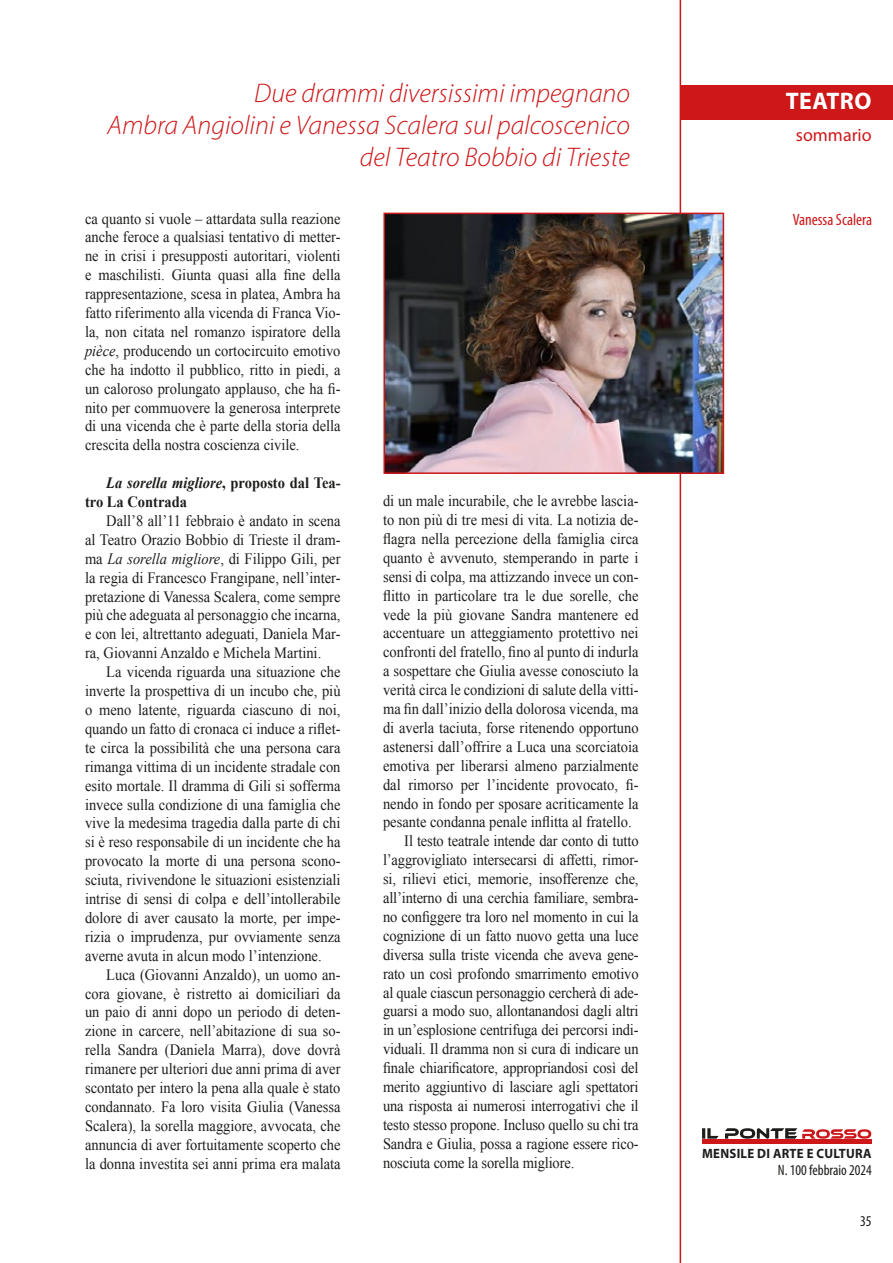
<style>
.page{position:relative;width:893px;height:1263px;background:#fff}
.page>*{position:absolute;margin:0;border:0;box-sizing:border-box;transform-origin:0 0}
.t1{font:italic 300 27px/32.4px "Myriad Pro";color:#cd1719;text-align:right}
.t2{font:700 24px "Myriad Pro";letter-spacing:.02em;color:#fff}
.t3{font:18px "Myriad Pro";color:#cd1719}
.t4{font:condensed 16.5px "Myriad Pro";color:#cd1719}
.t5{font:15.75px/18.9px "Times New Roman";color:#1d1d1b;text-align:justify;scale:.92 1}
.t6{font:700 15.75px/18.9px "Times New Roman";color:#1d1d1b;scale:.92 1}
.t7{font:condensed 15px "Myriad Pro";color:#1d1d1b}
.t8{font:700 13.5px "Myriad Pro";letter-spacing:.02em;color:#1d1d1b;scale:.95 1}
.s1{font-style:italic}
</style>
<div class="page">
<div style="left:680px;top:85px;width:213px;height:34px;background:#cd1719"></div>
<hr style="left:680px;top:0;width:1px;height:1263px;background:#cd1719">
<hr style="left:702px;top:1139px;width:170px;height:4px;background:#cd1719">
<svg style="left:725px;top:1128px;width:146px;height:11px"></svg>
<svg style="left:702px;top:1128px;width:17px;height:11px"></svg>
<img style="left:386px;top:216px;width:335px;height:255px">
<div style="left:383px;top:213px;width:341px;height:261px;border:2px solid #cd1719"></div>
<h1 class="t1" style="left:254px;top:77px;width:377px">Due drammi diversissimi impegnano</h1>
<h2 class="t2" style="left:786px;top:86px;width:87px">TEATRO</h2>
<h1 class="t1" style="left:107px;top:110px;width:524px">Ambra Angiolini e Vanessa Scalera sul palcoscenico del Teatro Bobbio di Trieste</h1>
<p class="t3" style="left:796px;top:124px;width:77px">sommario</p>
<p class="t5" style="left:85px;top:209px;width:279px">ca quanto si vuole – attardata sulla reazione anche feroce a qualsiasi tentativo di metter&shy;ne in crisi i presupposti autoritari, violenti e maschilisti. Giunta quasi alla fine della rappresentazione, scesa in platea, Ambra ha fatto riferimento alla vicenda di Franca Vio&shy;la, non citata nel romanzo ispiratore della <span class="s1">pièce</span>, producendo un cortocircuito emotivo che ha indotto il pubblico, ritto in piedi, a un caloroso prolungato applauso, che ha fi&shy;nito per commuovere la generosa interprete di una vicenda che è parte della storia della crescita della nostra coscienza civile.</p>
<p class="t6" style="left:85px;top:473px;width:279px;text-indent:21px"><span class="s1">La sorella migliore</span>, proposto dal Tea&shy;tro La Contrada</p>
<p class="t5" style="left:85px;top:511px;width:279px;text-indent:21px">Dall’8 all’11 febbraio è andato in scena al Teatro Orazio Bobbio di Trieste il dram&shy;ma <span class="s1">La sorella migliore</span>, di Filippo Gili, per la regia di Francesco Frangipane, nell’inter&shy;pretazione di Vanessa Scalera, come sempre più che adeguata al personaggio che incarna, e con lei, altrettanto adeguati, Daniela Mar&shy;ra, Giovanni Anzaldo e Michela Martini.</p>
<p class="t5" style="left:85px;top:662px;width:279px;text-indent:21px">La vicenda riguarda una situazione che inverte la prospettiva di un incubo che, più o meno latente, riguarda ciascuno di noi, quando un fatto di cronaca ci induce a riflet&shy;te circa la possibilità che una persona cara rimanga vittima di un incidente stradale con esito mortale. Il dramma di Gili si sofferma invece sulla condizione di una famiglia che vive la medesima tragedia dalla parte di chi si è reso responsabile di un incidente che ha provocato la morte di una persona scono&shy;sciuta, rivivendone le situazioni esistenziali intrise di sensi di colpa e dell’intollerabile dolore di aver causato la morte, per impe&shy;rizia o imprudenza, pur ovviamente senza averne avuta in alcun modo l’intenzione.</p>
<p class="t5" style="left:85px;top:965px;width:279px;text-indent:21px">Luca (Giovanni Anzaldo), un uomo an&shy;cora giovane, è ristretto ai domiciliari da un paio di anni dopo un periodo di deten&shy;zione in carcere, nell’abitazione di sua so&shy;rella Sandra (Daniela Marra), dove dovrà rimanere per ulteriori due anni prima di aver scontato per intero la pena alla quale è stato condannato. Fa loro visita Giulia (Vanessa Scalera), la sorella maggiore, avvocata, che annuncia di aver fortuitamente scoperto che la donna investita sei anni prima era malata</p>
<p class="t5" style="left:383px;top:491px;width:279px">di un male incurabile, che le avrebbe lascia-</p>
<p class="t5" style="left:383px;top:510px;width:279px">to non più di tre mesi di vita. La notizia de-</p>
<p class="t5" style="left:383px;top:529px;width:279px">flagra nella percezione della famiglia circa</p>
<p class="t5" style="left:383px;top:548px;width:279px">quanto è avvenuto, stemperando in parte i</p>
<p class="t5" style="left:383px;top:567px;width:279px">sensi di colpa, ma attizzando invece un con-</p>
<p class="t5" style="left:383px;top:586px;width:279px">flitto in particolare tra le due sorelle, che</p>
<p class="t5" style="left:383px;top:604px;width:279px">vede la più giovane Sandra mantenere ed</p>
<p class="t5" style="left:383px;top:623px;width:279px">accentuare un atteggiamento protettivo nei</p>
<p class="t5" style="left:383px;top:642px;width:279px">confronti del fratello, fino al punto di indurla</p>
<p class="t5" style="left:383px;top:661px;width:279px">a sospettare che Giulia avesse conosciuto la</p>
<p class="t5" style="left:383px;top:680px;width:279px">verità circa le condizioni di salute della vitti-</p>
<p class="t5" style="left:383px;top:699px;width:279px">ma fin dall’inizio della dolorosa vicenda, ma</p>
<p class="t5" style="left:383px;top:718px;width:279px">di averla taciuta, forse ritenendo opportuno</p>
<p class="t5" style="left:383px;top:737px;width:279px">astenersi dall’offrire a Luca una scorciatoia</p>
<p class="t5" style="left:383px;top:756px;width:279px">emotiva per liberarsi almeno parzialmente</p>
<p class="t5" style="left:383px;top:775px;width:279px">dal rimorso per l’incidente provocato, fi-</p>
<p class="t5" style="left:383px;top:793px;width:279px">nendo in fondo per sposare acriticamente la</p>
<p class="t5" style="left:383px;top:812px;width:272px">pesante condanna penale inflitta al fratello.</p>
<p class="t5" style="left:404px;top:831px;width:256px">Il testo teatrale intende dar conto di tutto</p>
<p class="t5" style="left:383px;top:850px;width:279px">l’aggrovigliato intersecarsi di affetti, rimor-</p>
<p class="t5" style="left:383px;top:869px;width:279px">si, rilievi etici, memorie, insofferenze che,</p>
<p class="t5" style="left:383px;top:888px;width:279px">all’interno di una cerchia familiare, sembra-</p>
<p class="t5" style="left:383px;top:907px;width:279px">no configgere tra loro nel momento in cui la</p>
<p class="t5" style="left:383px;top:926px;width:279px">cognizione di un fatto nuovo getta una luce</p>
<p class="t5" style="left:383px;top:945px;width:279px">diversa sulla triste vicenda che aveva gene-</p>
<p class="t5" style="left:383px;top:964px;width:279px">rato un così profondo smarrimento emotivo</p>
<p class="t5" style="left:383px;top:982px;width:279px">al quale ciascun personaggio cercherà di ade-</p>
<p class="t5" style="left:383px;top:1001px;width:279px">guarsi a modo suo, allontanandosi dagli altri</p>
<p class="t5" style="left:383px;top:1020px;width:279px">in un’esplosione centrifuga dei percorsi indi-</p>
<p class="t5" style="left:383px;top:1039px;width:279px">viduali. Il dramma non si cura di indicare un</p>
<p class="t5" style="left:383px;top:1058px;width:279px">finale chiarificatore, appropriandosi così del</p>
<p class="t5" style="left:383px;top:1077px;width:279px">merito aggiuntivo di lasciare agli spettatori</p>
<p class="t5" style="left:383px;top:1096px;width:279px">una risposta ai numerosi interrogativi che il</p>
<p class="t5" style="left:383px;top:1115px;width:279px">testo stesso propone. Incluso quello su chi tra</p>
<p class="t5" style="left:383px;top:1134px;width:279px">Sandra e Giulia, possa a ragione essere rico-</p>
<p class="t5" style="left:383px;top:1153px;width:209px">nosciuta come la sorella migliore.</p>
<p class="t4" style="left:793px;top:210px;width:81px">Vanessa Scalera</p>
<p class="t8" style="left:702px;top:1144px;width:180px">MENSILE DI ARTE E CULTURA</p>
<p class="t7" style="left:778px;top:1161px;width:95px">N. 100 febbraio 2024</p>
<p class="t7" style="left:860px;top:1212px;width:13px">35</p>
</div>
